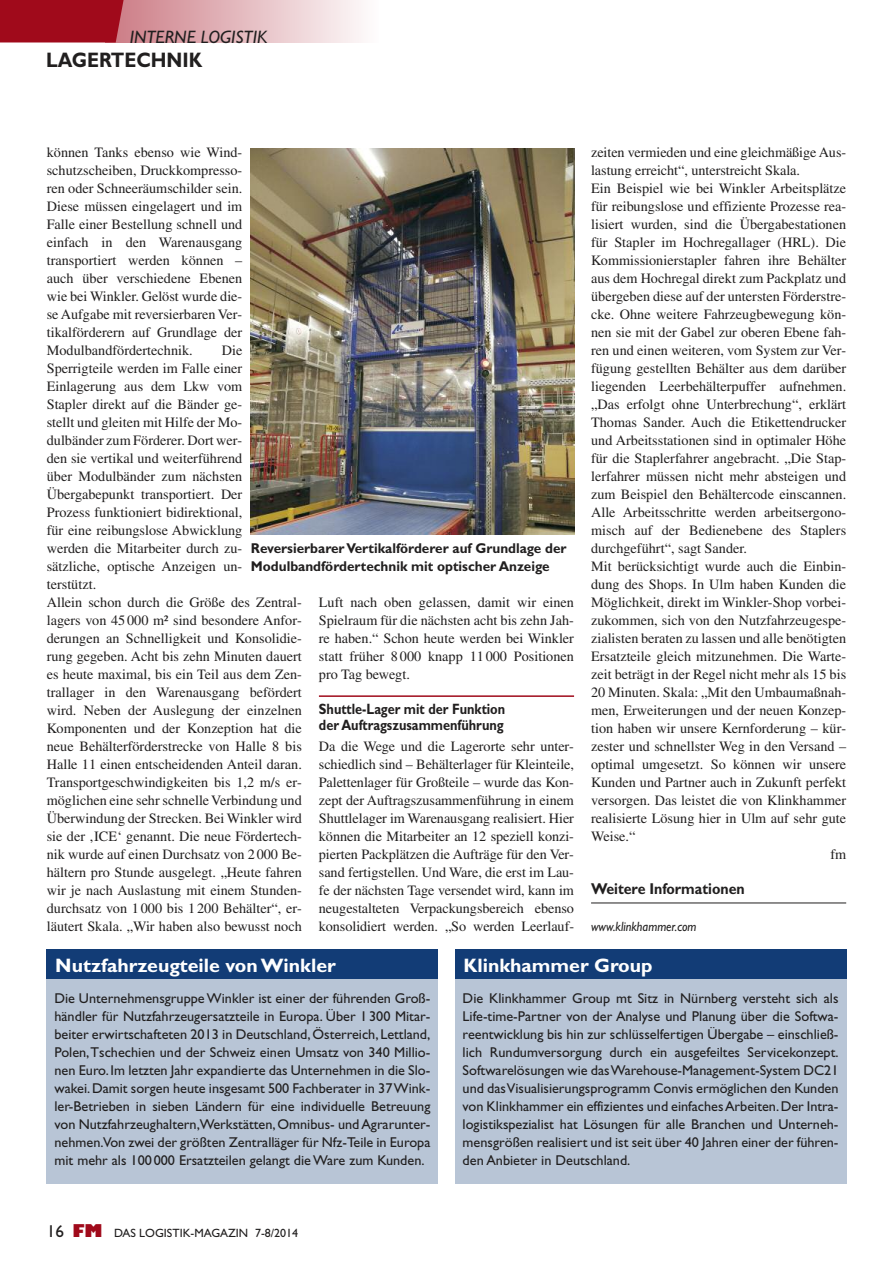
<style>
.page{position:relative;width:893px;height:1263px;background:#fff}
.page>*{position:absolute;margin:0;border:0;box-sizing:border-box;transform-origin:0 0}
.t1{font:700 21px "Gill Sans";color:#211f1f;scale:.9 1}
.t2{font:700 19.5px "Gill Sans";color:#fff}
.t3{font:italic 18px "Gill Sans";color:#211f1f}
.t4{font:700 15.75px "Gill Sans";color:#211f1f;scale:.9 1}
.t5{font:700 15px/16.5px "Gill Sans";color:#211f1f;scale:.85 1}
.t6{font:14.25px/18px "Times";color:#211f1f;text-align:justify}
.t7{font:14.25px/18px "Gill Sans";color:#211f1f;text-align:justify}
.t8{font:700 14.25px/18px "Gill Sans";color:#211f1f;scale:.95 1}
.t9{font:italic 13.5px "Gill Sans";color:#211f1f;scale:.9 1}
.t10{font:12px "Gill Sans";color:#211f1f}
.s1{font-size:17.25px}
.s2{font-weight:800;font-size:17.25px;color:#a00a1b}
</style>
<div class="page">
<hr style="left:319px;top:695px;width:255px;height:2px;background:#a00a1b">
<hr style="left:591px;top:902px;width:255px;height:1px;background:#211f1f">
<div style="left:105px;top:0;width:273px;height:43px;background:linear-gradient(to right,#cb7982,#fefdfd)"></div>
<svg style="left:0;top:0;width:126px;height:43px"></svg>
<img style="left:251px;top:149px;width:323px;height:385px">
<div style="left:47px;top:950px;width:391px;height:233px;background:#b8c5d6"></div>
<div style="left:47px;top:950px;width:391px;height:29px;background:#123c76"></div>
<div style="left:455px;top:950px;width:391px;height:233px;background:#b8c5d6"></div>
<div style="left:455px;top:950px;width:391px;height:29px;background:#123c76"></div>
<p class="t3" style="left:130px;top:30px;width:139px">INTERNE LOGISTIK</p>
<h1 class="t1" style="left:46px;top:52px;width:175px">LAGERTECHNIK</h1>
<p class="t6" style="left:47px;top:145px;width:197px">können Tanks ebenso wie Wind&shy;schutzscheiben, Druckkompresso&shy;ren oder Schneeräumschilder sein.<br>Diese müssen eingelagert und im Falle einer Bestellung schnell und einfach in den Warenausgang transportiert werden können – auch über verschiedene Ebenen wie bei Winkler. Gelöst wurde die&shy;se Aufgabe mit reversierbaren Ver&shy;tikalförderern auf Grundlage der Modulbandfördertechnik.</p>
<p class="t6" style="left:47px;top:343px;width:257px;text-align:left;text-indent:175px">Die Sperrigteile werden im Falle einer Einlagerung aus dem Lkw vom<br>Stapler direkt auf die Bänder ge-<br>stellt und gleiten mit Hilfe der Mo&shy;dulbänder zum Förderer. Dort wer-<br>den sie vertikal und weiterführend<br>über Modulbänder zum nächsten Übergabepunkt transportiert. Der<br>Prozess funktioniert bidirektional,<br>für eine reibungslose Abwicklung<br>werden die Mitarbeiter durch zu-<br>sätzliche, optische Anzeigen un-<br>terstützt.<br>Allein schon durch die Größe des Zentral&shy;lagers von 45 000 m² sind besondere Anfor&shy;derungen an Schnelligkeit und Konsolidie&shy;rung gegeben. Acht bis zehn Minuten dauert es heute maximal, bis ein Teil aus dem Zen&shy;trallager in den Warenausgang befördert wird. Neben der Auslegung der einzelnen Komponenten und der Konzeption hat die neue Behälterförderstrecke von Halle 8 bis Halle 11 einen entscheidenden Anteil daran.<br>Transportgeschwindigkeiten bis 1,2 m/s er&shy;möglichen eine sehr schnelleVerbindung und Überwindung der Strecken. Bei Winkler wird sie der ‚ICE‘ genannt. Die neue Fördertech&shy;nik wurde auf einen Durchsatz von 2000 Be&shy;hältern pro Stunde ausgelegt. „Heute fahren wir je nach Auslastung mit einem Stunden&shy;durchsatz von 1000 bis 1 200 Behälter“, er&shy;läutert Skala. „Wir haben also bewusst noch</p>
<p class="t8" style="left:251px;top:541px;width:334px">ReversierbarerVertikalförderer auf Grundlage der<br>Modulbandfördertechnik mit optischer Anzeige</p>
<p class="t6" style="left:319px;top:595px;width:257px">Luft nach oben gelassen, damit wir einen Spielraum für die nächsten acht bis zehn Jah&shy;re haben.“ Schon heute werden bei Winkler statt früher 8000 knapp 11000 Positionen pro Tag bewegt.</p>
<p class="t5" style="left:319px;top:702px;width:221px">Shuttle-Lager mit der Funktion der Auftragszusammenführung</p>
<p class="t6" style="left:319px;top:739px;width:257px">Da die Wege und die Lagerorte sehr unter&shy;schiedlich sind – Behälterlager für Kleinteile, Palettenlager für Großteile – wurde das Kon&shy;zept der Auftragszusammenführung in einem Shuttlelager im Warenausgang realisiert. Hier können die Mitarbeiter an 12 speziell konzi&shy;pierten Packplätzen die Aufträge für den Ver&shy;sand fertigstellen. Und Ware, die erst im Lau&shy;fe der nächsten Tage versendet wird, kann im neugestalteten Verpackungsbereich ebenso konsolidiert werden. „So werden Leerlauf-</p>
<p class="t6" style="left:591px;top:145px;width:257px">zeiten vermieden und eine gleichmäßige Aus-</p>
<p class="t6" style="left:591px;top:163px;width:210px">lastung erreicht“, unterstreicht Skala.</p>
<p class="t6" style="left:591px;top:181px;width:257px">Ein Beispiel wie bei Winkler Arbeitsplätze</p>
<p class="t6" style="left:591px;top:199px;width:257px">für reibungslose und effiziente Prozesse rea-</p>
<p class="t6" style="left:591px;top:217px;width:257px">lisiert wurden, sind die Übergabestationen</p>
<p class="t6" style="left:591px;top:235px;width:257px">für Stapler im Hochregallager (HRL). Die</p>
<p class="t6" style="left:591px;top:253px;width:257px">Kommissionierstapler fahren ihre Behälter</p>
<p class="t6" style="left:591px;top:271px;width:257px">aus dem Hochregal direkt zum Packplatz und</p>
<p class="t6" style="left:591px;top:289px;width:257px">übergeben diese auf der untersten Förderstre-</p>
<p class="t6" style="left:591px;top:307px;width:257px">cke. Ohne weitere Fahrzeugbewegung kön-</p>
<p class="t6" style="left:591px;top:325px;width:257px">nen sie mit der Gabel zur oberen Ebene fah-</p>
<p class="t6" style="left:591px;top:343px;width:257px">ren und einen weiteren, vom System zur Ver-</p>
<p class="t6" style="left:591px;top:361px;width:257px">fügung gestellten Behälter aus dem darüber</p>
<p class="t6" style="left:591px;top:379px;width:257px">liegenden Leerbehälterpuffer aufnehmen.</p>
<p class="t6" style="left:591px;top:397px;width:257px">„Das erfolgt ohne Unterbrechung“, erklärt</p>
<p class="t6" style="left:591px;top:415px;width:257px">Thomas Sander. Auch die Etikettendrucker</p>
<p class="t6" style="left:591px;top:433px;width:257px">und Arbeitsstationen sind in optimaler Höhe</p>
<p class="t6" style="left:591px;top:451px;width:257px">für die Staplerfahrer angebracht. „Die Stap-</p>
<p class="t6" style="left:591px;top:469px;width:257px">lerfahrer müssen nicht mehr absteigen und</p>
<p class="t6" style="left:591px;top:487px;width:257px">zum Beispiel den Behältercode einscannen.</p>
<p class="t6" style="left:591px;top:505px;width:257px">Alle Arbeitsschritte werden arbeitsergono-</p>
<p class="t6" style="left:591px;top:523px;width:257px">misch auf der Bedienebene des Staplers</p>
<p class="t6" style="left:591px;top:541px;width:157px">durchgeführt“, sagt Sander.</p>
<p class="t6" style="left:591px;top:559px;width:257px">Mit berücksichtigt wurde auch die Einbin-</p>
<p class="t6" style="left:591px;top:577px;width:257px">dung des Shops. In Ulm haben Kunden die</p>
<p class="t6" style="left:591px;top:595px;width:257px">Möglichkeit, direkt im Winkler-Shop vorbei-</p>
<p class="t6" style="left:591px;top:613px;width:257px">zukommen, sich von den Nutzfahrzeugespe-</p>
<p class="t6" style="left:591px;top:631px;width:257px">zialisten beraten zu lassen und alle benötigten</p>
<p class="t6" style="left:591px;top:649px;width:257px">Ersatzteile gleich mitzunehmen. Die Warte-</p>
<p class="t6" style="left:591px;top:667px;width:257px">zeit beträgt in der Regel nicht mehr als 15 bis</p>
<p class="t6" style="left:591px;top:685px;width:257px">20 Minuten. Skala: „Mit den Umbaumaßnah-</p>
<p class="t6" style="left:591px;top:703px;width:257px">men, Erweiterungen und der neuen Konzep-</p>
<p class="t6" style="left:591px;top:721px;width:257px">tion haben wir unsere Kernforderung – kür-</p>
<p class="t6" style="left:591px;top:739px;width:257px">zester und schnellster Weg in den Versand –</p>
<p class="t6" style="left:591px;top:757px;width:257px">optimal umgesetzt. So können wir unsere</p>
<p class="t6" style="left:591px;top:775px;width:257px">Kunden und Partner auch in Zukunft perfekt</p>
<p class="t6" style="left:591px;top:793px;width:257px">versorgen. Das leistet die von Klinkhammer</p>
<p class="t6" style="left:591px;top:811px;width:257px">realisierte Lösung hier in Ulm auf sehr gute</p>
<p class="t6" style="left:591px;top:829px;width:46px">Weise.“</p>
<p class="t6" style="left:830px;top:847px;width:17px">fm</p>
<p class="t4" style="left:591px;top:882px;width:172px">Weitere Informationen</p>
<p class="t9" style="left:591px;top:922px;width:119px">www.klinkhammer.com</p>
<h2 class="t2" style="left:55px;top:957px;width:282px">Nutzfahrzeugteile vonWinkler</h2>
<p class="t7" style="left:54px;top:991px;width:377px">Die UnternehmensgruppeWinkler ist einer der führenden Groß&shy;händler für Nutzfahrzeugersatzteile in Europa. Über 1 300 Mitar&shy;beiter erwirtschafteten 2013 in Deutschland,Österreich, Lettland, Polen,Tschechien und der Schweiz einen Umsatz von 340 Millio&shy;nen Euro. Im letzten Jahr expandierte das Unternehmen in die Slo&shy;wakei.Damit sorgen heute insgesamt 500 Fachberater in 37Wink&shy;ler-Betrieben in sieben Ländern für eine individuelle Betreuung von Nutzfahrzeughaltern,Werkstätten,Omnibus- undAgrarunter&shy;nehmen.Von zwei der größten Zentralläger für Nfz-Teile in Europa mit mehr als 100 000 Ersatzteilen gelangt dieWare zum Kunden.</p>
<p class="t10" style="left:47px;top:1229px;width:253px"><span class="s1">16</span> <span class="s2">FM</span> DAS LOGISTIK-MAGAZIN 7-8/2014</p>
<h2 class="t2" style="left:463px;top:957px;width:191px">Klinkhammer Group</h2>
<p class="t7" style="left:463px;top:991px;width:377px">Die Klinkhammer Group mt Sitz in Nürnberg versteht sich als Life-time-Partner von der Analyse und Planung über die Softwa&shy;reentwicklung bis hin zur schlüsselfertigen Übergabe – einschließ&shy;lich Rundumversorgung durch ein ausgefeiltes Servicekonzept.<br>Softwarelösungen wie dasWarehouse-Management-System DC21 und dasVisualisierungsprogramm Convis ermöglichen den Kunden von Klinkhammer ein effizientes und einfachesArbeiten.Der Intra&shy;logistikspezialist hat Lösungen für alle Branchen und Unterneh&shy;mensgrößen realisiert und ist seit über 40 Jahren einer der führen&shy;den Anbieter in Deutschland.</p>
</div>
